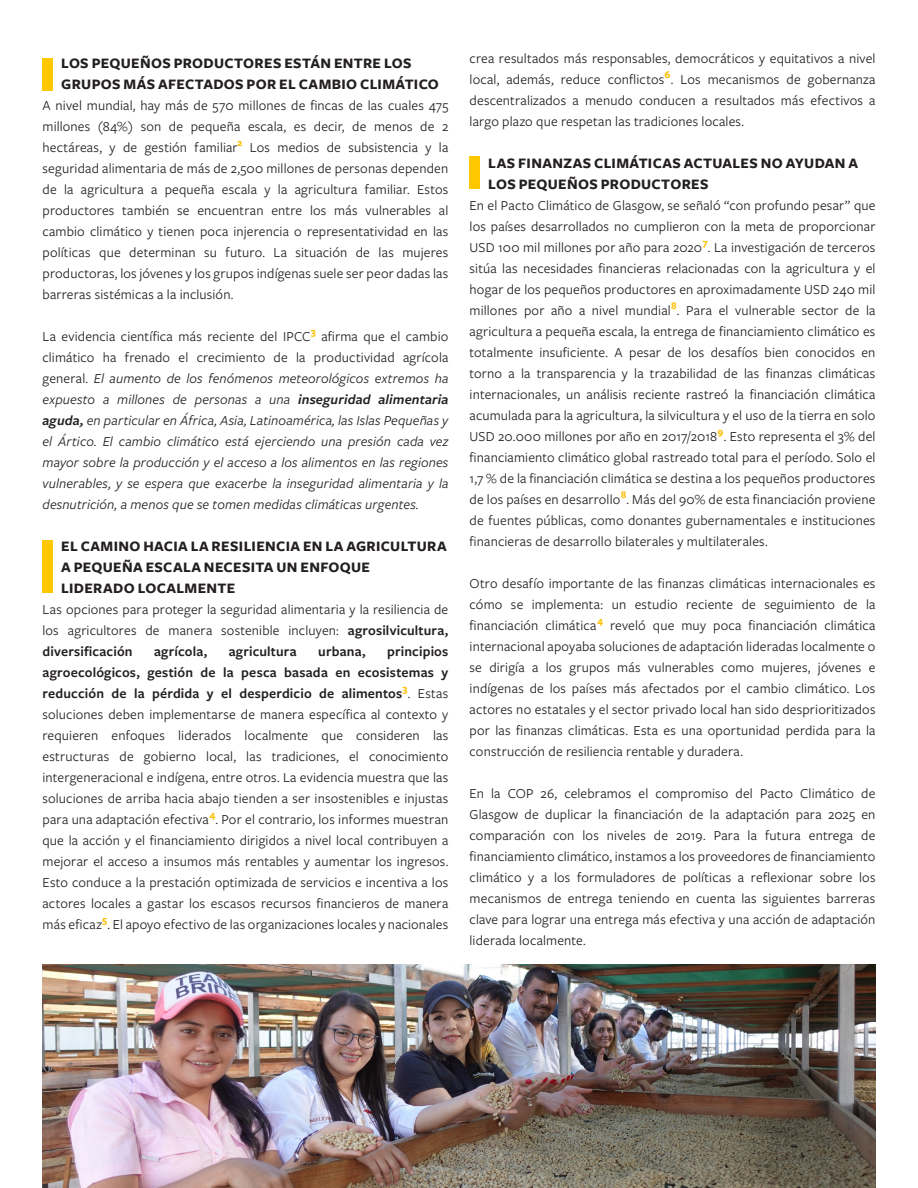
<style>
.page{position:relative;width:918px;height:1188px;background:#fff}
.page>*{position:absolute;margin:0;border:0;box-sizing:border-box;transform-origin:0 0}
.t1{font:700 15px/21px "Freight Sans";letter-spacing:.02em;color:#231f20}
.t2{font:14.25px/21px "Freight Sans Pro";letter-spacing:.01em;color:#231f20;text-align:justify}
.t3{font:italic 14.25px/21px "Freight Sans Pro";letter-spacing:.01em;color:#231f20;text-align:justify}
.t4{font:600 14.25px "Freight Sans Pro";letter-spacing:.015em;color:#231f20}
.s1{font-style:normal}
.s2{font-weight:600}
</style>
<div class="page">
<div style="left:470px;top:156px;width:10px;height:33px;background:#ffc800"></div>
<div style="left:43px;top:540px;width:10px;height:53px;background:#ffc800"></div>
<div style="left:43px;top:58px;width:10px;height:33px;background:#ffc800"></div>
<img style="left:43px;top:964px;width:832px;height:224px">
<p class="t1" style="left:61px;top:53px;width:379px">LOS PEQUEÑOS PRODUCTORES ESTÁN ENTRE LOS<br>GRUPOS MÁS AFECTADOS POR EL CAMBIO CLIMÁTICO</p>
<p class="t2" style="left:43px;top:95px;width:407px">A nivel mundial, hay más de 570 millones de fincas de las cuales 475 millones (84%) son de pequeña escala, es decir, de menos de 2 hectáreas, y de gestión familiar<sup>2</sup> Los medios de subsistencia y la seguridad alimentaria de más de 2,500 millones de personas dependen de la agricultura a pequeña escala y la agricultura familiar. Estos productores también se encuentran entre los más vulnerables al cambio climático y tienen poca injerencia o representatividad en las políticas que determinan su futuro. La situación de las mujeres productoras, los jóvenes y los grupos indígenas suele ser peor dadas las barreras sistémicas a la inclusión.</p>
<p class="t3" style="left:43px;top:326px;width:407px"><span class="s1">La evidencia científica más reciente del IPCC</span><sup>3</sup> <span class="s1">afirma que el cambio climático ha frenado el crecimiento de la productividad agrícola general.</span> El aumento de los fenómenos meteorológicos extremos ha expuesto a millones de personas a una <span class="s2">inseguridad alimentaria aguda,</span> en particular en África, Asia, Latinoamérica, las Islas Pequeñas y el Ártico. El cambio climático está ejerciendo una presión cada vez mayor sobre la producción y el acceso a los alimentos en las regiones vulnerables, y se espera que exacerbe la inseguridad alimentaria y la desnutrición, a menos que se tomen medidas climáticas urgentes.</p>
<p class="t1" style="left:61px;top:536px;width:387px">EL CAMINO HACIA LA RESILIENCIA EN LA AGRICULTURA<br>A PEQUEÑA ESCALA NECESITA UN ENFOQUE<br>LIDERADO LOCALMENTE</p>
<p class="t2" style="left:43px;top:599px;width:407px">Las opciones para proteger la seguridad alimentaria y la resiliencia de los agricultores de manera sostenible incluyen: <span class="s2">agrosilvicultura, diversificación</span></p>
<p class="t4" style="left:154px;top:642px;width:55px">agrícola,</p>
<p class="t4" style="left:229px;top:642px;width:69px">agricultura</p>
<p class="t4" style="left:318px;top:642px;width:49px">urbana,</p>
<p class="t2" style="left:43px;top:641px;width:407px;text-indent:345px"><span class="s2">principios agroecológicos, gestión de la pesca basada en ecosistemas y reducción de la pérdida y el desperdicio de alimentos</span><sup>3</sup>. Estas soluciones deben implementarse de manera específica al contexto y requieren enfoques liderados localmente que consideren las estructuras de gobierno local, las tradiciones, el conocimiento intergeneracional e indígena, entre otros. La evidencia muestra que las soluciones de arriba hacia abajo tienden a ser insostenibles e injustas para una adaptación efectiva<sup>4</sup>. Por el contrario, los informes muestran que la acción y el financiamiento dirigidos a nivel local contribuyen a mejorar el acceso a insumos más rentables y aumentar los ingresos.<br>Esto conduce a la prestación optimizada de servicios e incentiva a los actores locales a gastar los escasos recursos financieros de manera más eficaz<sup>5</sup>. El apoyo efectivo de las organizaciones locales y nacionales</p>
<p class="t2" style="left:470px;top:47px;width:407px">crea resultados más responsables, democráticos y equitativos a nivel local, además, reduce conflictos<sup>6</sup>. Los mecanismos de gobernanza descentralizados a menudo conducen a resultados más efectivos a largo plazo que respetan las tradiciones locales.</p>
<p class="t1" style="left:488px;top:153px;width:371px">LAS FINANZAS CLIMÁTICAS ACTUALES NO AYUDAN A<br>LOS PEQUEÑOS PRODUCTORES</p>
<p class="t2" style="left:470px;top:194px;width:407px">En el Pacto Climático de Glasgow, se señaló “con profundo pesar” que los países desarrollados no cumplieron con la meta de proporcionar USD 100 mil millones por año para 2020<sup>7</sup>. La investigación de terceros sitúa las necesidades financieras relacionadas con la agricultura y el hogar de los pequeños productores en aproximadamente USD 240 mil millones por año a nivel mundial<sup>8</sup>. Para el vulnerable sector de la agricultura a pequeña escala, la entrega de financiamiento climático es totalmente insuficiente. A pesar de los desafíos bien conocidos en torno a la transparencia y la trazabilidad de las finanzas climáticas internacionales, un análisis reciente rastreó la financiación climática acumulada para la agricultura, la silvicultura y el uso de la tierra en solo USD 20.000 millones por año en 2017/2018<sup>9</sup>. Esto representa el 3% del financiamiento climático global rastreado total para el período. Solo el 1,7 % de la financiación climática se destina a los pequeños productores de los países en desarrollo<sup>8</sup>. Más del 90% de esta financiación proviene de fuentes públicas, como donantes gubernamentales e instituciones financieras de desarrollo bilaterales y multilaterales.</p>
<p class="t2" style="left:470px;top:572px;width:407px">Otro desafío importante de las finanzas climáticas internacionales es cómo se implementa: un estudio reciente de seguimiento de la financiación climática<sup>4</sup> reveló que muy poca financiación climática internacional apoyaba soluciones de adaptación lideradas localmente o se dirigía a los grupos más vulnerables como mujeres, jóvenes e indígenas de los países más afectados por el cambio climático. Los actores no estatales y el sector privado local han sido desprioritizados por las finanzas climáticas. Esta es una oportunidad perdida para la construcción de resiliencia rentable y duradera.</p>
<p class="t2" style="left:470px;top:782px;width:407px">En la COP 26, celebramos el compromiso del Pacto Climático de Glasgow de duplicar la financiación de la adaptación para 2025 en comparación con los niveles de 2019. Para la futura entrega de financiamiento climático, instamos a los proveedores de financiamiento climático y a los formuladores de políticas a reflexionar sobre los mecanismos de entrega teniendo en cuenta las siguientes barreras clave para lograr una entrega más efectiva y una acción de adaptación liderada localmente.</p>
</div>
